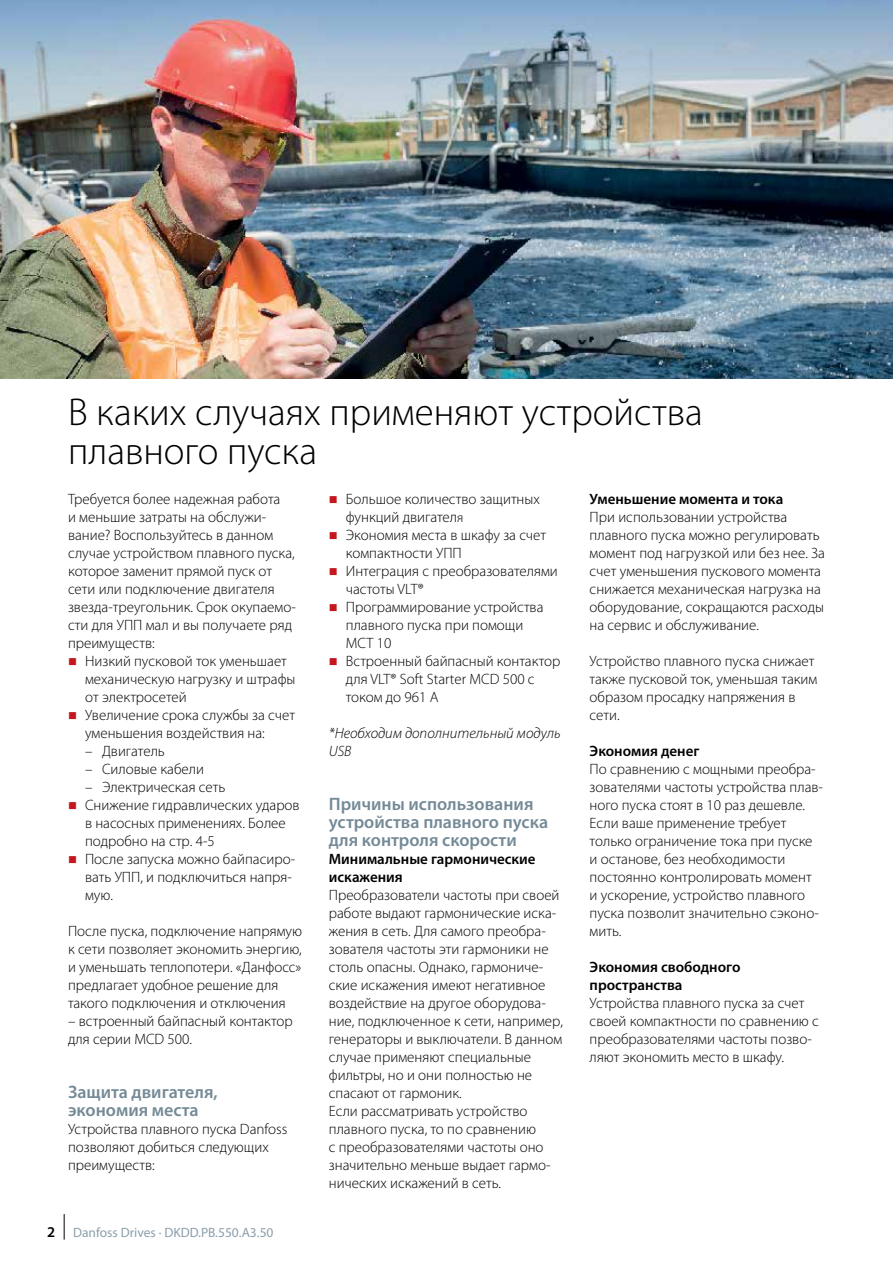
<style>
.page{position:relative;width:893px;height:1263px;background:#fff}
.page>*{position:absolute;margin:0;border:0;box-sizing:border-box;transform-origin:0 0}
.t1{font:300 39px/39px "Myriad Pro";color:#000}
.t2{font:600 18px/18px "Myriad Pro";color:#748a96}
.t3{font:300 15px/18px "Myriad Pro";color:#000}
.t4{font:600 15px/18px "Myriad Pro";color:#000}
.t5{font:italic 300 15px/18px "Myriad Pro";color:#000}
.t6{font:13.5px "Myriad Pro";color:#8b9faa}
.s1{color:#c4161c}
.s2{font-weight:600;font-size:15px;color:#000}
.s3{font-size:13.5px}
</style>
<div class="page">
<img style="left:0;top:0;width:893px;height:378px">
<svg style="left:64px;top:1214px;width:1px;height:25px"></svg>
<h1 class="t1" style="left:68px;top:393px;width:636px">В каких случаях применяют устройства плавного пуска</h1>
<p class="t3" style="left:68px;top:490px;width:229px">Требуется более надежная работа<br>и меньшие затраты на обслужи&shy;вание? Воспользуйтеcь в данном случае устройством плавного пуска, которое заменит прямой пуск от сети или подключение двигателя звезда-треугольник. Срок окупаемо&shy;сти для УПП мал и вы получаете ряд преимуществ:</p>
<p class="t3" style="left:85px;top:652px;width:212px;text-indent:-17px"><span class="s1">■</span> Низкий пусковой ток уменьшает механическую нагрузку и штрафы от электросетей</p>
<p class="t3" style="left:85px;top:706px;width:211px;text-indent:-17px"><span class="s1">■</span> Увеличение срока службы за счет уменьшения воздействия на:</p>
<p class="t3" style="left:85px;top:742px;width:81px">– Двигатель</p>
<p class="t3" style="left:85px;top:760px;width:120px">– Силовые кабели</p>
<p class="t3" style="left:85px;top:778px;width:142px">– Электрическая сеть</p>
<p class="t3" style="left:85px;top:796px;width:216px;text-indent:-17px"><span class="s1">■</span> Снижение гидравлических ударов в насосных применениях. Более подробно на стр. 4-5</p>
<p class="t3" style="left:85px;top:850px;width:212px;text-indent:-17px"><span class="s1">■</span> После запуска можно байпасиро&shy;вать УПП, и подключиться напря&shy;мую.</p>
<p class="t3" style="left:68px;top:922px;width:236px">После пуска, подключение напрямую к сети позволяет экономить энергию, и уменьшать теплопотери. «Данфосс» предлагает удобное решение для такого подключения и отключения</p>
<p class="t3" style="left:68px;top:1012px;width:226px">– встроенный байпасный контактор для серии MCD 500.</p>
<p class="t2" style="left:68px;top:1083px;width:151px">Защита двигателя, экономия места</p>
<p class="t3" style="left:68px;top:1120px;width:221px">Устройства плавного пуска Danfoss позволяют добиться следующих преимуществ:</p>
<p class="t6" style="left:47px;top:1224px;width:228px"><span class="s2">2</span> Danfoss Drives · DKDD.PB.550.A3.50</p>
<p class="t3" style="left:346px;top:490px;width:195px;text-indent:-17px"><span class="s1">■</span> Большое количество защитных функций двигател<span class="s3">я</span></p>
<p class="t3" style="left:346px;top:526px;width:202px;text-indent:-17px"><span class="s1">■</span> Экономия места в шкафу за счет компактности УПП</p>
<p class="t3" style="left:346px;top:562px;width:213px;text-indent:-17px"><span class="s1">■</span> Интеграция с преобразователями частоты VLT®</p>
<p class="t3" style="left:346px;top:598px;width:199px;text-indent:-17px"><span class="s1">■</span> Программирование устройства плавного пуска при помощи<br>MCT 10</p>
<p class="t3" style="left:346px;top:652px;width:216px;text-indent:-17px"><span class="s1">■</span> Встроенный байпасный контактор для VLT® Soft Starter MCD 500 с током до 961 А</p>
<p class="t5" style="left:329px;top:724px;width:233px">*Необходим дополнительный модуль<br>USB</p>
<p class="t2" style="left:329px;top:795px;width:221px">Причины использования устройства плавного пуска для контроля скорости</p>
<p class="t4" style="left:329px;top:850px;width:208px">Минимальные гармонические искажения</p>
<p class="t3" style="left:329px;top:886px;width:236px">Преобразователи частоты при своей работе выдают гармонические иска&shy;жения в сеть. Для самого преобра&shy;зователя частоты эти гармоники не столь опасны. Однако, гармониче&shy;ские искажения имеют негативное воздействие на другое оборудова&shy;ние, подключенное к сети, например, генераторы и выключатели. В данном случае применяют специальные фильтры, но и они полностью не спасают от гармоник.<br>Если рассматривать устройство плавного пуска, то по сравнению<br>с преобразователями частоты оно значительно меньше выдает гармо&shy;нических искажений в сеть.</p>
<p class="t4" style="left:590px;top:490px;width:195px">Уменьшение момента и тока</p>
<p class="t3" style="left:590px;top:508px;width:237px">При использовании устройства плавного пуска можно регулировать момент под нагрузкой или без нее. За счет уменьшения пускового момента снижается механическая нагрузка на оборудование, сокращаются расходы на сервис и обслуживание.</p>
<p class="t3" style="left:590px;top:652px;width:229px">Устройство плавного пуска снижает также пусковой ток, уменьшая таким образом просадку напряжения в сети.</p>
<p class="t4" style="left:590px;top:742px;width:111px">Экономия денег</p>
<p class="t3" style="left:590px;top:760px;width:235px">По сравнению с мощными преобра&shy;зователями частоты устройства плав&shy;ного пуска стоят в 10 раз дешевле.<br>Если ваше применение требует только ограничение тока при пуске и останове, без необходимости постоянно контролировать момент и ускорение, устройство плавного пуска позволит значительно сэконо&shy;мить.</p>
<p class="t4" style="left:590px;top:958px;width:152px">Экономия свободного пространства</p>
<p class="t3" style="left:590px;top:994px;width:231px">Устройства плавного пуска за счет своей компактности по сравнению с преобразователями частоты позво&shy;ляют экономить место в шкафу.</p>
</div>
